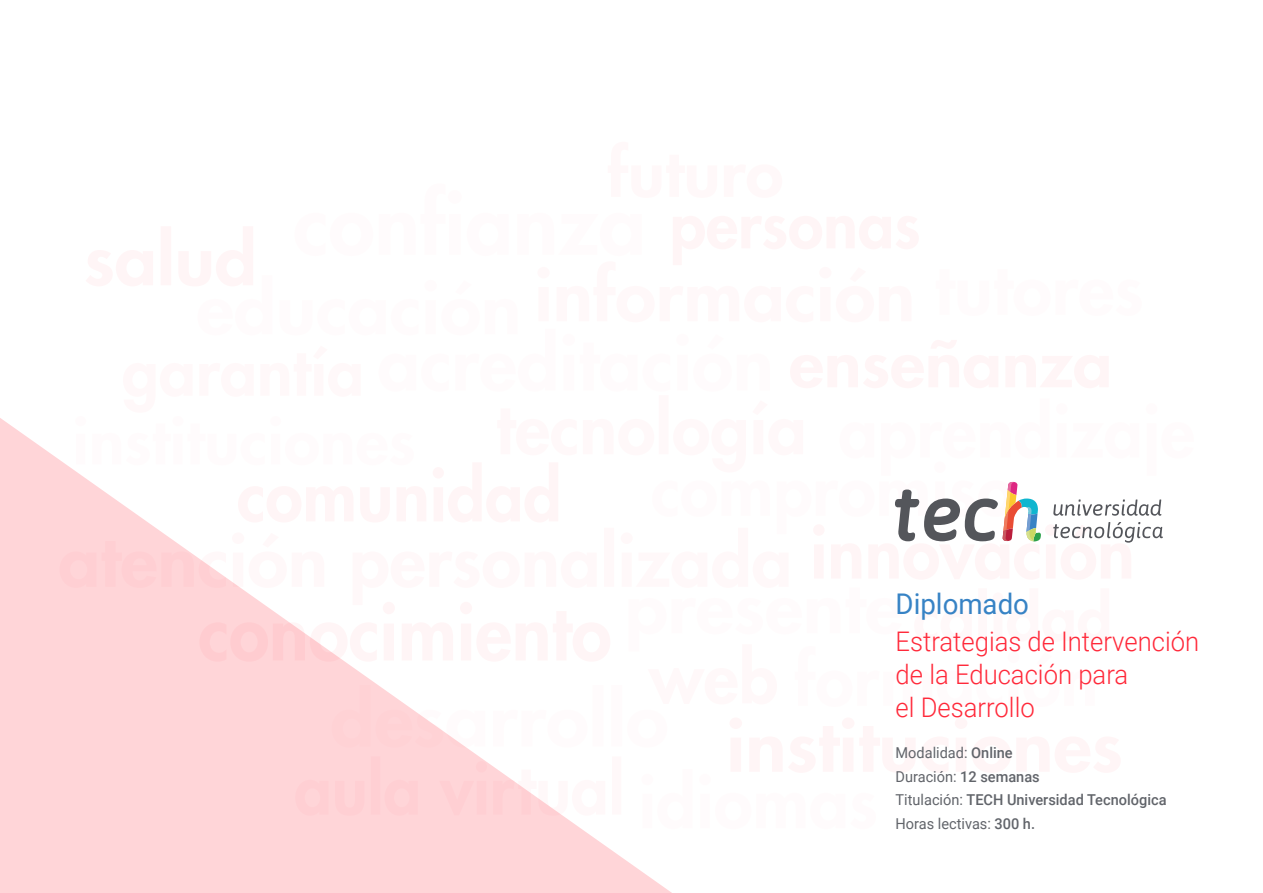
<style>
.page{position:relative;width:1263px;height:893px;background:#fff}
.page>*{position:absolute;margin:0;border:0;box-sizing:border-box;transform-origin:0 0}
.t1{font:28.5px "Roboto";color:#3783c5}
.t2{font:300 27px/33px "Roboto";color:#ff293a;scale:.95 1}
.t3{font:500 15px/23.7px "Roboto";color:#61646a}
.s1{font-weight:400}
</style>
<div class="page">
<div style="left:0;top:418px;width:672px;height:475px;background:#ffd5d8"></div>
<svg style="left:60px;top:418px;width:1103px;height:411px"></svg>
<h1 class="t1" style="left:895px;top:584px;width:135px">Diplomado</h1>
<h2 class="t2" style="left:895px;top:624px;width:321px">Estrategias de Intervención de la Educación para<br>el Desarrollo</h2>
<p class="t3" style="left:895px;top:740px;width:272px"><span class="s1">Modalidad:</span> Online<br><span class="s1">Duración:</span> 12 semanas<br><span class="s1">Titulación:</span> TECH Universidad Tecnológica<br><span class="s1">Horas lectivas:</span> 300 h.</p>
</div>
